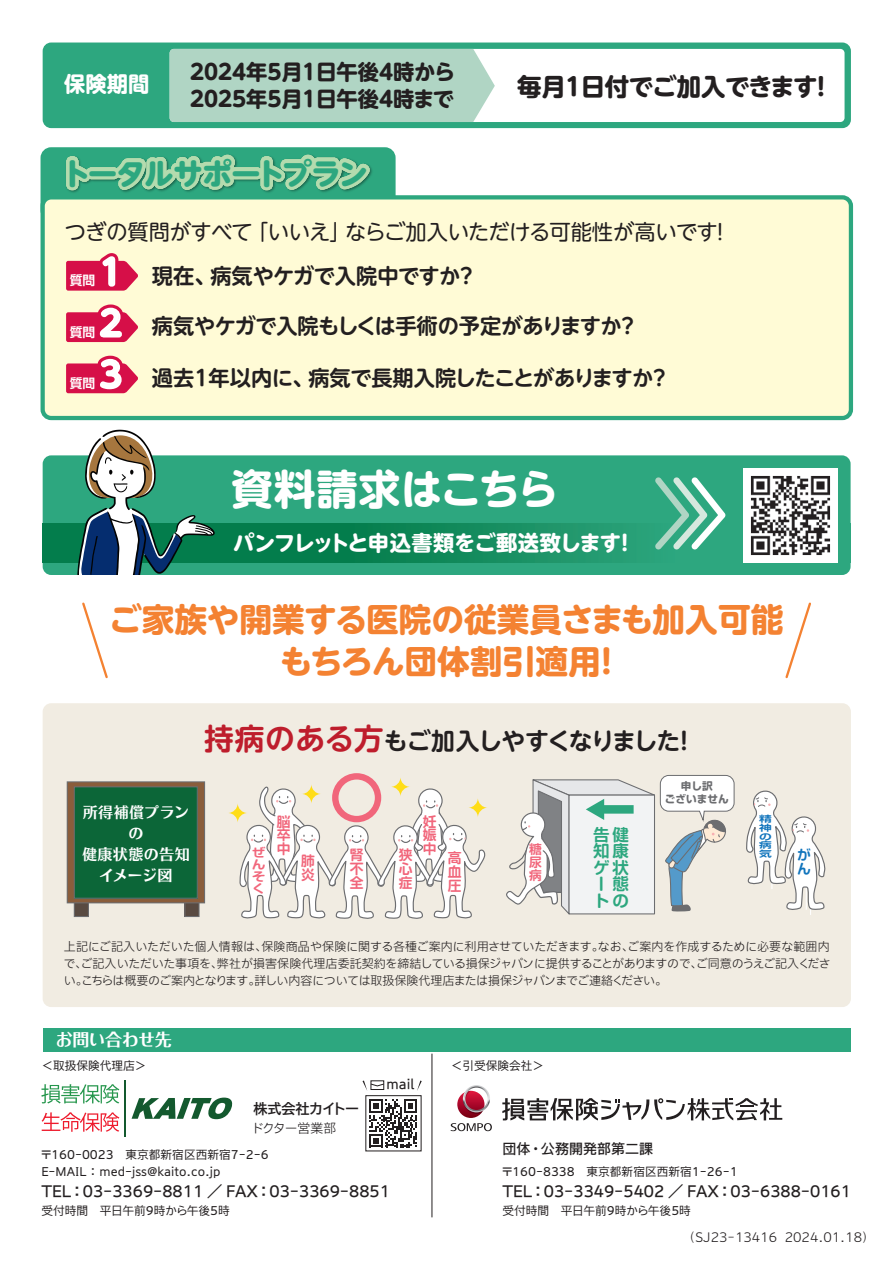
<style>
.page{position:relative;width:893px;height:1263px;background:#fff}
.page>*{position:absolute;margin:0;border:0;box-sizing:border-box;transform-origin:0 0}
.t1{font:700 41.4px "UD Shin M Go Pro";letter-spacing:.01em;color:#fff}
.t2{font:700 34.05px "UD Shin M Go Pro De";color:#fff}
.t3{font:700 32.7px/42.2px "UD Shin M Go Pro";letter-spacing:-.005em;color:#f48232;text-align:center}
.t4{font:800 29.7px "UD Shin M Go Pro";letter-spacing:-.06em;color:#2da77f}
.t5{font:700 24.45px "UD Shin M Go Pro";letter-spacing:-.02em;color:#231f20}
.t6{font:700 23.85px "UD Shin M Go Pro De";letter-spacing:-.045em;color:#231f20}
.t7{font:700 21.3px "UD Shin M Go Pro De";letter-spacing:-.02em;color:#231f20}
.t8{font:21.3px "UD Shin M Go Pro";letter-spacing:-.025em;color:#231f20}
.t9{font:700 21.3px/27.6px "UD Shin M Go Pro";color:#231f20}
.t10{font:700 21.3px "UD Shin M Go Pro";letter-spacing:-.04em;color:#fff}
.t11{font:700 21.3px "UD Shin M Go Pro";letter-spacing:-.02em;color:#fff}
.t12{font:700 16.95px "Folk Pro";letter-spacing:-.025em;color:#fff}
.t13{font:700 16.5px/16.5px "Soft Go Std De";color:#2da77f}
.t14{font:500 15.15px "Iwa UCDA Goth Std";color:#231f20}
.t15{font:15px/21.3px "Motoya Aporo Std W5";letter-spacing:.025em;color:#fff;text-align:center}
.t16{font:500 14.1px "Iwa UCDA Goth Std";color:#231f20}
.t17{font:700 14.1px "TBUD Go Std";letter-spacing:-.02em;color:#231f20}
.t18{font:700 13.8px/13.8px "Soft Go Std De";color:#f1667b;text-align:justify}
.t19{font:700 13.8px/13.8px "Soft Go Std De";color:#1074bc}
.t20{font:300 12.9px "Iwa UCDA Goth Std";letter-spacing:-.04em;color:#231f20}
.t21{font:300 12.75px "Iwa UCDA Goth Std";color:#231f20}
.t22{font:700 12.75px "UD Shin Go Pro De";color:#fff}
.t23{font:500 12.75px "Iwa UCDA Goth Std";color:#231f20}
.t24{font:700 12.75px/12.8px "Soft Go Std De";color:#f1667b;text-align:justify}
.t25{font:300 12px/17px "Iwa UCDA Goth Std";letter-spacing:-.05em;color:#231f20;text-align:justify}
.t26{font:700 12px/11.9px "Soft Go Std De";color:#f1667b;text-align:justify;scale:1.15 1}
.t27{font:100 11.7px/17.5px "Iwa UCDA Goth Std";color:#231f20}
.t28{font:700 10.65px/12.8px "Soft Go Std";color:#6c6d70;text-align:center}
.t29{font:700 8.7px/8.7px "Soft Go Std De";color:#1074bc;text-align:justify;scale:1.47 1}
.s1{font-size:29.85px;color:#be1d2c}
</style>
<div class="page">
<div style="left:43px;top:149px;width:350px;height:70px;background:#2da77f;border-radius:9px"></div>
<div style="left:41px;top:147px;width:355px;height:74px;border:4px solid #2da77f;border-radius:9px"></div>
<div style="left:43px;top:703px;width:808px;height:304px;background:#f1ece2;border-radius:9px"></div>
<div style="left:43px;top:43px;width:808px;height:85px;background:#2da77f;border-radius:9px"></div>
<div style="left:43px;top:197px;width:808px;height:221px;background:#fffbd6;border-radius:9px"></div>
<div style="left:41px;top:195px;width:812px;height:225px;border:4px solid #2da77f;border-radius:9px"></div>
<div style="left:43px;top:1028px;width:807px;height:24px;background:#2da77f"></div>
<svg style="left:363px;top:1080px;width:21px;height:11px"></svg>
<svg style="left:417px;top:1080px;width:5px;height:11px"></svg>
<svg style="left:41px;top:1084px;width:78px;height:19px"></svg>
<svg style="left:42px;top:1112px;width:77px;height:20px"></svg>
<hr style="left:124px;top:1080px;width:2px;height:56px;background:#13592e">
<svg style="left:132px;top:1097px;width:100px;height:22px"></svg>
<hr style="left:431px;top:1054px;width:1px;height:163px;background:#231f20">
<svg style="left:457px;top:1091px;width:27px;height:27px"></svg>
<svg style="left:502px;top:1098px;width:280px;height:22px"></svg>
<svg style="left:463px;top:1085px;width:27px;height:29px"></svg>
<svg style="left:451px;top:1123px;width:41px;height:8px"></svg>
<div style="left:43px;top:455px;width:808px;height:120px;background:#2da77f;border-radius:9px"></div>
<svg style="left:43px;top:524px;width:795px;height:38px"></svg>
<svg style="left:655px;top:477px;width:71px;height:72px"></svg>
<svg style="left:77px;top:429px;width:140px;height:146px"></svg>
<svg style="left:82px;top:602px;width:26px;height:77px"></svg>
<svg style="left:785px;top:602px;width:26px;height:77px"></svg>
<div style="left:170px;top:49px;width:674px;height:73px;background:#fff;border-radius:4px"></div>
<div style="left:170px;top:49px;width:325px;height:73px;background:#b0d5c4"></div>
<img style="left:60px;top:179px;width:315px;height:21px">
<svg style="left:63px;top:156px;width:31px;height:38px"></svg>
<div style="left:86px;top:167px;width:33px;height:12px;border:7px solid #b4dbae;border-radius:3px"></div>
<svg style="left:112px;top:151px;width:131px;height:42px"></svg>
<div style="left:229px;top:167px;width:34px;height:12px;border:7px solid #b4dbae;border-radius:3px"></div>
<svg style="left:257px;top:151px;width:116px;height:43px"></svg>
<svg style="left:66px;top:253px;width:72px;height:38px"></svg>
<svg style="left:66px;top:304px;width:72px;height:39px"></svg>
<svg style="left:66px;top:355px;width:72px;height:39px"></svg>
<svg style="left:228px;top:803px;width:20px;height:20px"></svg>
<svg style="left:239px;top:773px;width:247px;height:146px"></svg>
<div style="left:74px;top:880px;width:14px;height:36px;background:#594a41"></div>
<div style="left:74px;top:879px;width:15px;height:38px;border:1px solid #6c6d70"></div>
<div style="left:185px;top:880px;width:14px;height:36px;background:#594a41"></div>
<div style="left:184px;top:879px;width:16px;height:38px;border:1px solid #6c6d70"></div>
<div style="left:67px;top:782px;width:138px;height:121px;background:#8a5d3b"></div>
<div style="left:67px;top:781px;width:138px;height:122px;border:1px solid #6c6d70"></div>
<div style="left:74px;top:787px;width:123px;height:111px;background:#0c6638"></div>
<div style="left:74px;top:786px;width:124px;height:113px;border:1px solid #6c6d70"></div>
<svg style="left:746px;top:790px;width:80px;height:125px"></svg>
<svg style="left:506px;top:775px;width:229px;height:140px"></svg>
<svg style="left:369px;top:1099px;width:48px;height:48px"></svg>
<img style="left:743px;top:468px;width:94px;height:94px">
<h3 class="t9" style="left:190px;top:57px;width:267px">2024年5月1日午後4時から<br>2025年5月1日午後4時まで</h3>
<h3 class="t11" style="left:64px;top:67px;width:87px">保険期間</h3>
<h3 class="t5" style="left:517px;top:66px;width:318px">毎月1日付でご加入できます！</h3>
<h3 class="t4" style="left:61px;top:149px;width:308px">トータルサポートプラン</h3>
<h3 class="t8" style="left:65px;top:214px;width:667px">つぎの質問がすべて「いいえ」ならご加入いただける可能性が高いです！</h3>
<p class="t22" style="left:70px;top:270px;width:27px">質問</p>
<h2 class="t2" style="left:100px;top:244px;width:24px">1</h2>
<h2 class="t2" style="left:100px;top:296px;width:24px">2</h2>
<p class="t22" style="left:70px;top:322px;width:27px">質問</p>
<h2 class="t2" style="left:100px;top:347px;width:24px">3</h2>
<p class="t22" style="left:70px;top:373px;width:27px">質問</p>
<h3 class="t7" style="left:152px;top:259px;width:327px">現在、病気やケガで入院中ですか？</h3>
<h3 class="t7" style="left:152px;top:309px;width:488px">病気やケガで入院もしくは手術の予定がありますか？</h3>
<h3 class="t7" style="left:152px;top:360px;width:520px">過去1年以内に、病気で長期入院したことがありますか？</h3>
<h1 class="t1" style="left:232px;top:456px;width:329px">資料請求はこちら</h1>
<h3 class="t10" style="left:233px;top:526px;width:404px">パンフレットと申込書類をご郵送致します！</h3>
<h3 class="t3" style="left:109px;top:597px;width:676px">ご家族や開業する医院の従業員さまも加入可能もちろん団体割引適用！</h3>
<p class="t15" style="left:82px;top:800px;width:109px">所得補償プランの<br>健康状態の告知イメージ図</p>
<h3 class="t6" style="left:204px;top:722px;width:493px"><span class="s1">持病のある方</span>もご加入しやすくなりました！</h3>
<p class="t18" style="left:277px;top:813px;width:15px">脳卒中</p>
<p class="t18" style="left:423px;top:813px;width:15px">妊娠中</p>
<p class="t26" style="left:252px;top:846px;width:13px">ぜんそく</p>
<p class="t18" style="left:301px;top:853px;width:15px">肺炎</p>
<p class="t18" style="left:350px;top:847px;width:15px">腎不全</p>
<p class="t18" style="left:399px;top:847px;width:15px">狭心症</p>
<p class="t18" style="left:448px;top:850px;width:15px">高血圧</p>
<p class="t24" style="left:529px;top:842px;width:14px">糖尿病</p>
<h3 class="t13" style="left:593px;top:825px;width:37px">告健知康ゲ状ー<br>トの</h3>
<h3 class="t13" style="left:612px;top:874px;width:17px">態</h3>
<p class="t28" style="left:665px;top:779px;width:65px">申し訳<br>ございません</p>
<p class="t29" style="left:759px;top:814px;width:10px">精神の病気</p>
<p class="t19" style="left:797px;top:847px;width:15px">がん</p>
<p class="t25" style="left:63px;top:937px;width:769px">上記にご記入いただいた個人情報は、保険商品や保険に関する各種ご案内に利用させていただきます。なお、ご案内を作成するために必要な範囲内で、ご記入いただいた事項を、弊社が損害保険代理店委託契約を締結している損保ジャパンに提供することがありますので、ご同意のうえご記入ください。こちらは概要のご案内となります。詳しい内容については取扱保険代理店または損保ジャパンまでご連絡ください。</p>
<h3 class="t12" style="left:56px;top:1025px;width:118px">お問い合わせ先</h3>
<p class="t27" style="left:41px;top:1056px;width:107px">＜取扱保険代理店＞</p>
<p class="t17" style="left:253px;top:1097px;width:107px">株式会社カイトー</p>
<p class="t20" style="left:251px;top:1118px;width:86px">ドクター営業部</p>
<p class="t23" style="left:387px;top:1075px;width:29px">mail</p>
<p class="t27" style="left:40px;top:1145px;width:230px">〒160-0023　東京都新宿区西新宿7-2-6<br>E-MAIL ： med-jss@kaito.co.jp</p>
<p class="t14" style="left:41px;top:1180px;width:350px">TEL：03-3369-8811 ／ FAX：03-3369-8851</p>
<p class="t27" style="left:41px;top:1201px;width:190px">受付時間　平日午前9時から午後5時</p>
<p class="t27" style="left:451px;top:1056px;width:95px">＜引受保険会社＞</p>
<p class="t16" style="left:502px;top:1139px;width:152px">団体・公務開発部第二課</p>
<p class="t27" style="left:501px;top:1162px;width:238px">〒160-8338　東京都新宿区西新宿1-26-1</p>
<p class="t14" style="left:502px;top:1180px;width:350px">TEL：03-3349-5402 ／ FAX：03-6388-0161</p>
<p class="t27" style="left:502px;top:1201px;width:202px">受付時間　平日午前9時から午後5時　</p>
<p class="t21" style="left:682px;top:1228px;width:194px">（SJ23-13416 2024.01.18）</p>
</div>
